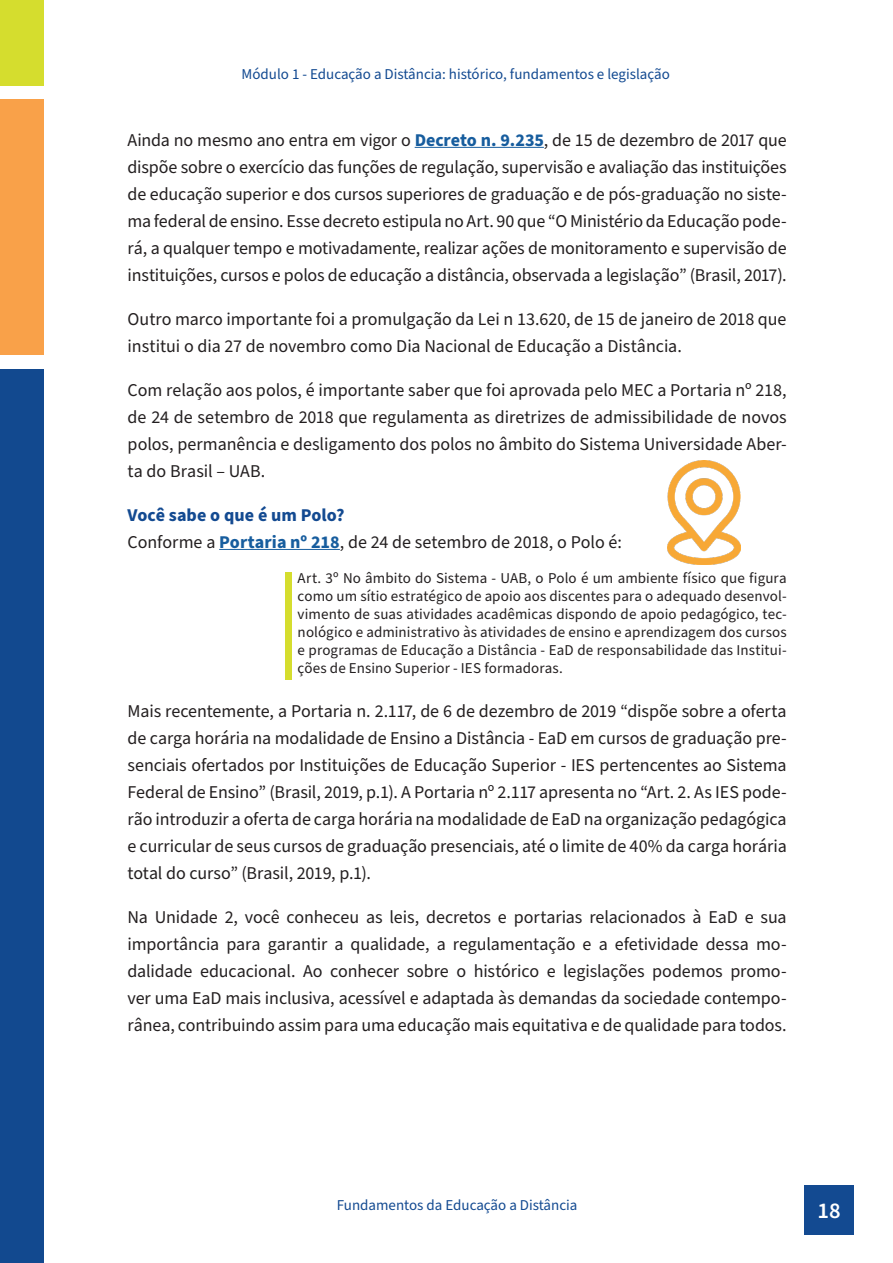
<style>
.page{position:relative;width:893px;height:1263px;background:#fff}
.page>*{position:absolute;margin:0;border:0;box-sizing:border-box;transform-origin:0 0}
.t1{font:600 22.5px "Source Sans Pro";color:#fff}
.Texto_geral{font:18px/27px "Source Sans Pro";letter-spacing:-.005em;color:#231f20;text-align:justify}
.Texto_geral-2{font:700 18px "Source Sans Pro";letter-spacing:.005em;color:#134a91}
.Texto_geral-3{font:15px/18px "Source Sans Pro";letter-spacing:.01em;color:#231f20;text-align:justify}
.t2{font:15px "Source Sans Pro";color:#134a91}
.s1{font-weight:700;color:#175d9e}
</style>
<div class="page">
<div style="left:804px;top:1185px;width:50px;height:49px;background:#134a91"></div>
<div style="left:0;top:0;width:44px;height:85px;background:#d5dd2e"></div>
<div style="left:0;top:100px;width:44px;height:255px;background:#f9a149"></div>
<div style="left:0;top:369px;width:44px;height:894px;background:#12498f"></div>
<hr style="left:415px;top:147px;width:129px;height:1px;background:#175d9e">
<hr style="left:219px;top:549px;width:121px;height:1px;background:#175d9e">
<div style="left:285px;top:572px;width:6px;height:107px;background:#d5dd2e"></div>
<img style="left:668px;top:461px;width:73px;height:103px">
<p class="t2" style="left:242px;top:64px;width:430px">Módulo 1 - Educação a Distância: histórico, fundamentos e legislação</p>
<p class="Texto_geral" style="left:128px;top:127px;width:661px">Ainda no mesmo ano entra em vigor o <span class="s1">Decreto n. 9.235</span>, de 15 de dezembro de 2017 que dispõe sobre o exercício das funções de regulação, supervisão e avaliação das instituições de educação superior e dos cursos superiores de graduação e de pós-graduação no siste&shy;ma federal de ensino. Esse decreto estipula no Art. 90 que “O Ministério da Educação pode&shy;rá, a qualquer tempo e motivadamente, realizar ações de monitoramento e supervisão de instituições, cursos e polos de educação a distância, observada a legislação” (Brasil, 2017).</p>
<p class="Texto_geral" style="left:128px;top:306px;width:660px">Outro marco importante foi a promulgação da Lei n 13.620, de 15 de janeiro de 2018 que institui o dia 27 de novembro como Dia Nacional de Educação a Distância.</p>
<p class="Texto_geral" style="left:128px;top:377px;width:661px">Com relação aos polos, é importante saber que foi aprovada pelo MEC a Portaria nº 218, de 24 de setembro de 2018 que regulamenta as diretrizes de admissibilidade de novos polos, permanência e desligamento dos polos no âmbito do Sistema Universidade Aber&shy;ta do Brasil – UAB.</p>
<p class="Texto_geral-2" style="left:128px;top:503px;width:219px">Você sabe o que é um Polo?</p>
<p class="Texto_geral" style="left:128px;top:529px;width:496px">Conforme a <span class="s1">Portaria nº 218</span>, de 24 de setembro de 2018, o Polo é:</p>
<p class="Texto_geral-3" style="left:298px;top:570px;width:490px">Art. 3º No âmbito do Sistema - UAB, o Polo é um ambiente físico que figura como um sítio estratégico de apoio aos discentes para o adequado desenvol&shy;vimento de suas atividades acadêmicas dispondo de apoio pedagógico, tec&shy;nológico e administrativo às atividades de ensino e aprendizagem dos cursos e programas de Educação a Distância - EaD de responsabilidade das Institui&shy;ções de Ensino Superior - IES formadoras.</p>
<p class="Texto_geral" style="left:128px;top:698px;width:661px">Mais recentemente, a Portaria n. 2.117, de 6 de dezembro de 2019 “dispõe sobre a oferta de carga horária na modalidade de Ensino a Distância - EaD em cursos de graduação pre&shy;senciais ofertados por Instituições de Educação Superior - IES pertencentes ao Sistema Federal de Ensino” (Brasil, 2019, p.1). A Portaria nº 2.117 apresenta no “Art. 2. As IES pode&shy;rão introduzir a oferta de carga horária na modalidade de EaD na organização pedagógica e curricular de seus cursos de graduação presenciais, até o limite de 40% da carga horária total do curso” (Brasil, 2019, p.1).</p>
<p class="Texto_geral" style="left:128px;top:904px;width:661px">Na Unidade 2, você conheceu as leis, decretos e portarias relacionados à EaD e sua importância para garantir a qualidade, a regulamentação e a efetividade dessa mo&shy;dalidade educacional. Ao conhecer sobre o histórico e legislações podemos promo&shy;ver uma EaD mais inclusiva, acessível e adaptada às demandas da sociedade contempo&shy;rânea, contribuindo assim para uma educação mais equitativa e de qualidade para todos.</p>
<p class="t2" style="left:337px;top:1195px;width:242px">Fundamentos da Educação a Distância</p>
<p class="t1" style="left:818px;top:1195px;width:25px">18</p>
</div>
